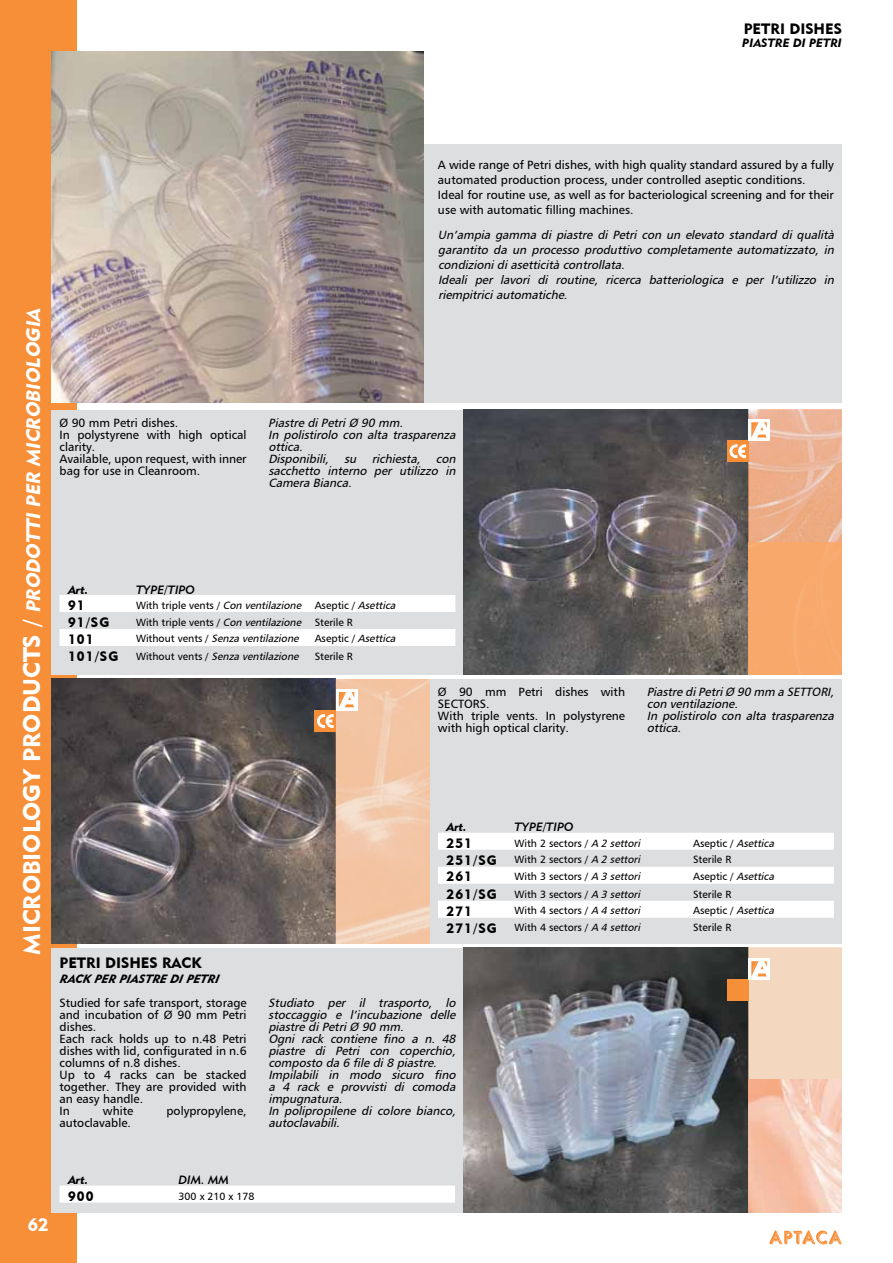
<style>
.page{position:relative;width:893px;height:1263px;background:#fff}
.page>*{position:absolute;margin:0;border:0;box-sizing:border-box;transform-origin:0 0}
.t1{font:italic 19.5px "Geometric 415 BT Black A";color:#fff}
.t2{font:18px "Geometric 415 BT Black A";color:#fff}
.t3{font:15px "Geometric 415 BT Black A";color:#000}
.t4{font:13.5px "Geometric 415 BT Black A";letter-spacing:.08em;color:#000}
.t5{font:italic 12px/12px "Humanist 777 BT Roman B";color:#000}
.t6{font:12px/12px "Humanist 777 BT Roman B";color:#000}
.t7{font:12px "Geometric 415 BT Black Italic A";color:#000}
.t8{font:12px "Geometric 415 BT Medium Italic A";color:#000}
.t9{font:italic 12px "Geometric 415 BT Black Italic A";color:#000}
.t10{font:10.5px "Humanist 777 BT Roman B";color:#000}
.t11{font:italic 10.5px "Humanist 777 BT Roman B";color:#000}
.s1{font-style:normal;font-size:24px}
.s2{font-style:italic}
.s3{font-style:normal}
</style>
<div class="page">
<div style="left:0;top:0;width:76px;height:1263px;background:#f78f39"></div>
<div style="left:51px;top:145px;width:791px;height:258px;background:#dddee0"></div>
<img style="left:51px;top:51px;width:373px;height:352px">
<div style="left:51px;top:410px;width:791px;height:264px;background:#dddee0"></div>
<img style="left:463px;top:410px;width:267px;height:264px">
<svg style="left:60px;top:595px;width:395px;height:51px"></svg>
<div style="left:51px;top:948px;width:791px;height:265px;background:#dddee0"></div>
<img style="left:463px;top:947px;width:285px;height:265px">
<div style="left:51px;top:679px;width:791px;height:264px;background:#dddee0"></div>
<img style="left:51px;top:679px;width:266px;height:264px">
<svg style="left:769px;top:1230px;width:73px;height:14px"></svg>
<div style="left:60px;top:1185px;width:395px;height:17px;background:#fff"></div>
<svg style="left:438px;top:833px;width:396px;height:85px"></svg>
<div style="left:727px;top:441px;width:21px;height:21px;background:#f78f39"></div>
<svg style="left:730px;top:410px;width:112px;height:264px"></svg>
<div style="left:315px;top:710px;width:21px;height:22px;background:#f78f39"></div>
<svg style="left:317px;top:679px;width:112px;height:264px"></svg>
<div style="left:727px;top:979px;width:21px;height:22px;background:#f78f39"></div>
<svg style="left:748px;top:947px;width:94px;height:265px"></svg>
<p class="t3" style="left:744px;top:19px;width:100px">PETRI DISHES</p>
<p class="t7" style="left:742px;top:35px;width:101px">PIASTRE DI PETRI</p>
<h1 class="t1" style="left:21px;top:955px;width:652px;rotate:-90deg"><span class="s1">M I C RO B I O L O GY P RO D U CT S /</span> PRODOTTI PER MICROBIOLOGIA</h1>
<p class="t6" style="left:438px;top:157px;width:397px;line-height:15px">A wide range of Petri dishes, with high quality standard assured by a fully automated production process, under controlled aseptic conditions.<br>Ideal for routine use, as well as for bacteriological screening and for their use with automatic filling machines.</p>
<p class="t5" style="left:438px;top:227px;width:400px;line-height:15px">Un’ampia gamma di piastre di Petri con un elevato standard di qualità garantito da un processo produttivo completamente automatizzato, in condizionidiasetticità controllata.<br>Ideali per lavori di routine, ricerca batteriologica e per l’utilizzo in riempitriciautomatiche.</p>
<p class="t6" style="left:60px;top:416px;width:189px">Ø 90 mm Petri dishes.<br>In polystyrene with high optical clarity.<br>Available, upon request, with inner bag for use in Cleanroom.</p>
<p class="t5" style="left:268px;top:416px;width:192px">Piastre diPetriØ 90 mm.<br>In polistirolo con alta trasparenza ottica.<br>Disponibili, su richiesta, con sacchetto interno per utilizzo in<br>Camera Bianca.</p>
<p class="t7" style="left:68px;top:582px;width:22px">Art.</p>
<p class="t8" style="left:136px;top:582px;width:60px">TYPE/TIPO</p>
<p class="t4" style="left:68px;top:597px;width:18px">91</p>
<p class="t10" style="left:136px;top:599px;width:264px">W i t h t r i p l e v e n t s / <span class="s2">Con ventilazione</span> As e p t i c / <span class="s2">Asettica</span></p>
<p class="t4" style="left:68px;top:614px;width:43px">91/SG</p>
<p class="t10" style="left:136px;top:615px;width:218px">With triple vents / <span class="s2">Con ventilazione</span> Sterile R</p>
<p class="t4" style="left:68px;top:631px;width:27px">101</p>
<p class="t11" style="left:136px;top:632px;width:167px"><span class="s3">W i t h o u t v e n t s /</span> Senza ventilazione</p>
<p class="t10" style="left:315px;top:632px;width:85px">A s e p t i c / <span class="s2">Asettica</span></p>
<p class="t4" style="left:68px;top:648px;width:52px">101/SG</p>
<p class="t11" style="left:136px;top:650px;width:167px"><span class="s3">W i t h o u t v e n t s /</span> Senza ventilazione</p>
<p class="t10" style="left:315px;top:650px;width:40px">Sterile R</p>
<p class="t3" style="left:60px;top:954px;width:144px">PETRI DISHES RACK</p>
<p class="t9" style="left:60px;top:971px;width:164px">RACK PER PIASTRE DIPETRI</p>
<p class="t6" style="left:438px;top:685px;width:189px">Ø 90 mm Petri dishes with<br>SECTORS.<br>With triple vents. In polystyrene with high optical clarity.</p>
<p class="t5" style="left:647px;top:685px;width:192px">Piastre diPetriØ 90 mm a SETTORI, con ventilazione.<br>In polistirolo con alta trasparenza ottica.</p>
<p class="t7" style="left:446px;top:820px;width:22px">Art.</p>
<p class="t8" style="left:514px;top:820px;width:60px">TYPE/TIPO</p>
<p class="t4" style="left:446px;top:835px;width:27px">251</p>
<p class="t10" style="left:514px;top:836px;width:130px">With 2 sectors / <span class="s2">A 2 settori</span></p>
<p class="t10" style="left:693px;top:836px;width:85px">A s e p t i c / <span class="s2">Asettica</span></p>
<p class="t4" style="left:446px;top:852px;width:52px">251/SG</p>
<p class="t10" style="left:514px;top:853px;width:130px">With 2 sectors / <span class="s2">A 2 settori</span></p>
<p class="t10" style="left:693px;top:853px;width:40px">Sterile R</p>
<p class="t4" style="left:446px;top:868px;width:27px">261</p>
<p class="t10" style="left:514px;top:870px;width:130px">With 3 sectors / <span class="s2">A 3 settori</span></p>
<p class="t10" style="left:693px;top:870px;width:85px">A s e p t i c / <span class="s2">Asettica</span></p>
<p class="t4" style="left:446px;top:886px;width:52px">261/SG</p>
<p class="t10" style="left:514px;top:887px;width:130px">With 3 sectors / <span class="s2">A 3 settori</span></p>
<p class="t10" style="left:693px;top:887px;width:40px">Sterile R</p>
<p class="t4" style="left:446px;top:903px;width:27px">271</p>
<p class="t10" style="left:514px;top:904px;width:130px">With 4 sectors / <span class="s2">A 4 settori</span></p>
<p class="t10" style="left:693px;top:904px;width:85px">A s e p t i c / <span class="s2">Asettica</span></p>
<p class="t4" style="left:446px;top:920px;width:52px">271/SG</p>
<p class="t10" style="left:514px;top:921px;width:130px">With 4 sectors / <span class="s2">A 4 settori</span></p>
<p class="t10" style="left:693px;top:921px;width:40px">Sterile R</p>
<p class="t6" style="left:60px;top:996px;width:189px">Studied for safe transport, storage and incubation of Ø 90 mm Petri dishes.<br>Each rack holds up to n.48 Petri dishes with lid, configurated in n.6 columns of n.8 dishes.<br>Up to 4 racks can be stacked together. They are provided with an easy handle.<br>In</p>
<p class="t6" style="left:103px;top:1104px;width:32px">white</p>
<p class="t6" style="left:166px;top:1104px;width:82px">polypropylene,</p>
<p class="t6" style="left:60px;top:1116px;width:73px">autoclavable.</p>
<p class="t5" style="left:268px;top:996px;width:192px">Studiato per il trasporto, lo stoccaggio e l’incubazione delle piastre diPetriØ 90 mm.<br>Ogni rack contiene fino a n. 48 piastre di Petri con coperchio, composto da 6 file di8 piastre.<br>Impilabili in modo sicuro fino a 4 rack e provvisti di comoda impugnatura.<br>In polipropilene di colore bianco, autoclavabili.</p>
<h2 class="t2" style="left:28px;top:1214px;width:22px">62</h2>
<p class="t7" style="left:68px;top:1172px;width:22px">Art.</p>
<p class="t8" style="left:179px;top:1172px;width:52px">DIM. MM</p>
<p class="t4" style="left:68px;top:1188px;width:27px">900</p>
<p class="t10" style="left:179px;top:1189px;width:77px">300 x 210 x 178</p>
</div>
